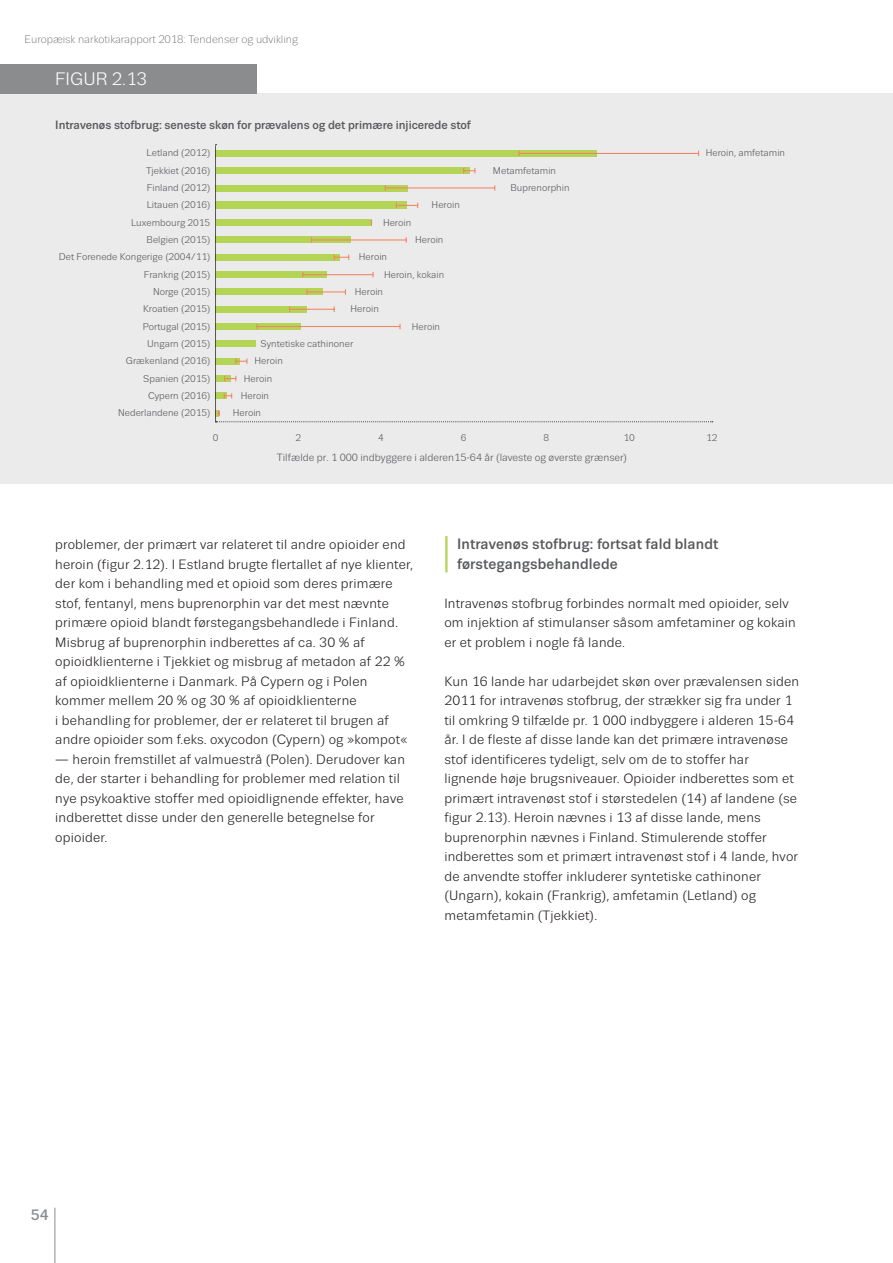
<style>
.page{position:relative;width:893px;height:1263px;background:#fff}
.page>*{position:absolute;margin:0;border:0;box-sizing:border-box;transform-origin:0 0}
.t1{font:18px "Trivia Sans";color:#fff}
.t2_green{font:500 15px/19.5px "Trivia Sans";letter-spacing:.01em;color:#58595b}
.t2{font:500 15px "Trivia Sans";color:#8a8c8e}
.body{font:13.5px/19.5px "Trivia Sans";letter-spacing:.015em;color:#231f20}
.figure_title_SW{font:500 12px "Trivia Sans";color:#58595b}
.t3{font:300 10.95px "Trivia Sans";color:#58595b}
.t4{font:10.5px "Trivia Sans";color:#58595b}
.t5{font:9.75px "Trivia Sans";color:#58595b}
</style>
<div class="page">
<hr style="left:55px;top:1208px;width:1px;height:55px;background:#8a8c8e">
<hr style="left:445px;top:536px;width:2px;height:36px;background:#b3d455">
<div style="left:0;top:94px;width:893px;height:390px;background:#ebebec"></div>
<svg style="left:215px;top:144px;width:498px;height:279px"></svg>
<div style="left:0;top:64px;width:256px;height:30px;background:#8a8c8e"></div>
<p class="t3" style="left:25px;top:33px;width:275px">Europæisk narkotikarapport 2018: Tendenser og udvikling</p>
<p class="t1" style="left:55px;top:69px;width:93px">FIGUR 2.13</p>
<p class="figure_title_SW" style="left:55px;top:118px;width:417px">Intravenøs stofbrug: seneste skøn for prævalens og det primære injicerede stof</p>
<p class="t5" style="left:147px;top:148px;width:65px">Letland (2012)</p>
<p class="t5" style="left:146px;top:165px;width:66px">Tjekkiet (2016)</p>
<p class="t5" style="left:147px;top:183px;width:65px">Finland (2012)</p>
<p class="t5" style="left:147px;top:200px;width:65px">Litauen (2016)</p>
<p class="t5" style="left:432px;top:200px;width:30px">Heroin</p>
<p class="t5" style="left:131px;top:217px;width:81px">Luxembourg 2015</p>
<p class="t5" style="left:383px;top:217px;width:30px">Heroin</p>
<p class="t5" style="left:147px;top:235px;width:65px">Belgien (2015)</p>
<p class="t5" style="left:415px;top:235px;width:30px">Heroin</p>
<p class="t5" style="left:59px;top:252px;width:153px">Det Forenede Kongerige (2004/11)</p>
<p class="t5" style="left:359px;top:252px;width:30px">Heroin</p>
<p class="t5" style="left:144px;top:269px;width:68px">Frankrig (2015)</p>
<p class="t5" style="left:384px;top:269px;width:62px">Heroin, kokain</p>
<p class="t5" style="left:153px;top:286px;width:59px">Norge (2015)</p>
<p class="t5" style="left:355px;top:286px;width:30px">Heroin</p>
<p class="t5" style="left:143px;top:304px;width:69px">Kroatien (2015)</p>
<p class="t5" style="left:351px;top:304px;width:30px">Heroin</p>
<p class="t5" style="left:143px;top:321px;width:69px">Portugal (2015)</p>
<p class="t5" style="left:412px;top:321px;width:30px">Heroin</p>
<p class="t5" style="left:147px;top:338px;width:65px">Ungarn (2015)</p>
<p class="t5" style="left:261px;top:338px;width:94px">Syntetiske cathinoner</p>
<p class="t5" style="left:126px;top:356px;width:86px">Grækenland (2016)</p>
<p class="t5" style="left:255px;top:356px;width:30px">Heroin</p>
<p class="t5" style="left:143px;top:373px;width:69px">Spanien (2015)</p>
<p class="t5" style="left:244px;top:373px;width:30px">Heroin</p>
<p class="t5" style="left:148px;top:390px;width:64px">Cypern (2016)</p>
<p class="t5" style="left:241px;top:390px;width:30px">Heroin</p>
<p class="t5" style="left:118px;top:408px;width:94px">Nederlandene (2015)</p>
<p class="t5" style="left:233px;top:408px;width:30px">Heroin</p>
<p class="t5" style="left:493px;top:165px;width:65px">Metamfetamin</p>
<p class="t5" style="left:510px;top:183px;width:61px">Buprenorphin</p>
<p class="t5" style="left:706px;top:148px;width:81px">Heroin, amfetamin</p>
<p class="t5" style="left:213px;top:432px;width:7px">0</p>
<p class="t5" style="left:295px;top:432px;width:7px">2</p>
<p class="t5" style="left:378px;top:432px;width:7px">4</p>
<p class="t5" style="left:461px;top:432px;width:7px">6</p>
<p class="t5" style="left:544px;top:432px;width:7px">8</p>
<p class="t5" style="left:623px;top:432px;width:13px">10</p>
<p class="t5" style="left:706px;top:432px;width:13px">12</p>
<p class="t4" style="left:277px;top:451px;width:352px">Tilfælde pr. 1 000 indbyggere i alderen15-64 år (laveste og øverste grænser)</p>
<p class="body" style="left:55px;top:535px;width:359px">problemer, der primært var relateret til andre opioider end heroin (figur 2.12). I Estland brugte flertallet af nye klienter, der kom i behandling med et opioid som deres primære stof, fentanyl, mens buprenorphin var det mest nævnte primære opioid blandt førstegangsbehandlede i Finland.<br>Misbrug af buprenorphin indberettes af ca. 30 % af opioidklienterne i Tjekkiet og misbrug af metadon af 22 % af opioidklienterne i Danmark. På Cypern og i Polen kommer mellem 20 % og 30 % af opioidklienterne<br>i behandling for problemer, der er relateret til brugen af andre opioider som f.eks. oxycodon (Cypern) og »kompot«</p>
<p class="body" style="left:55px;top:749px;width:351px">— heroin fremstillet af valmuestrå (Polen). Derudover kan de, der starter i behandling for problemer med relation til nye psykoaktive stoffer med opioidlignende effekter, have indberettet disse under den generelle betegnelse for opioider.</p>
<p class="t2_green" style="left:457px;top:535px;width:263px">Intravenøs stofbrug: fortsat fald blandt førstegangsbehandlede</p>
<p class="body" style="left:444px;top:593px;width:353px">Intravenøs stofbrug forbindes normalt med opioider, selv om injektion af stimulanser såsom amfetaminer og kokain er et problem i nogle få lande.</p>
<p class="body" style="left:444px;top:671px;width:356px">Kun 16 lande har udarbejdet skøn over prævalensen siden 2011 for intravenøs stofbrug, der strækker sig fra under 1 til omkring 9 tilfælde pr. 1 000 indbyggere i alderen 15-64 år. I de fleste af disse lande kan det primære intravenøse stof identificeres tydeligt, selv om de to stoffer har lignende høje brugsniveauer. Opioider indberettes som et primært intravenøst stof i størstedelen (14) af landene (se figur 2.13). Heroin nævnes i 13 af disse lande, mens buprenorphin nævnes i Finland. Stimulerende stoffer indberettes som et primært intravenøst stof i 4 lande, hvor de anvendte stoffer inkluderer syntetiske cathinoner (Ungarn), kokain (Frankrig), amfetamin (Letland) og metamfetamin (Tjekkiet).</p>
<p class="t2" style="left:31px;top:1207px;width:19px">54</p>
</div>
